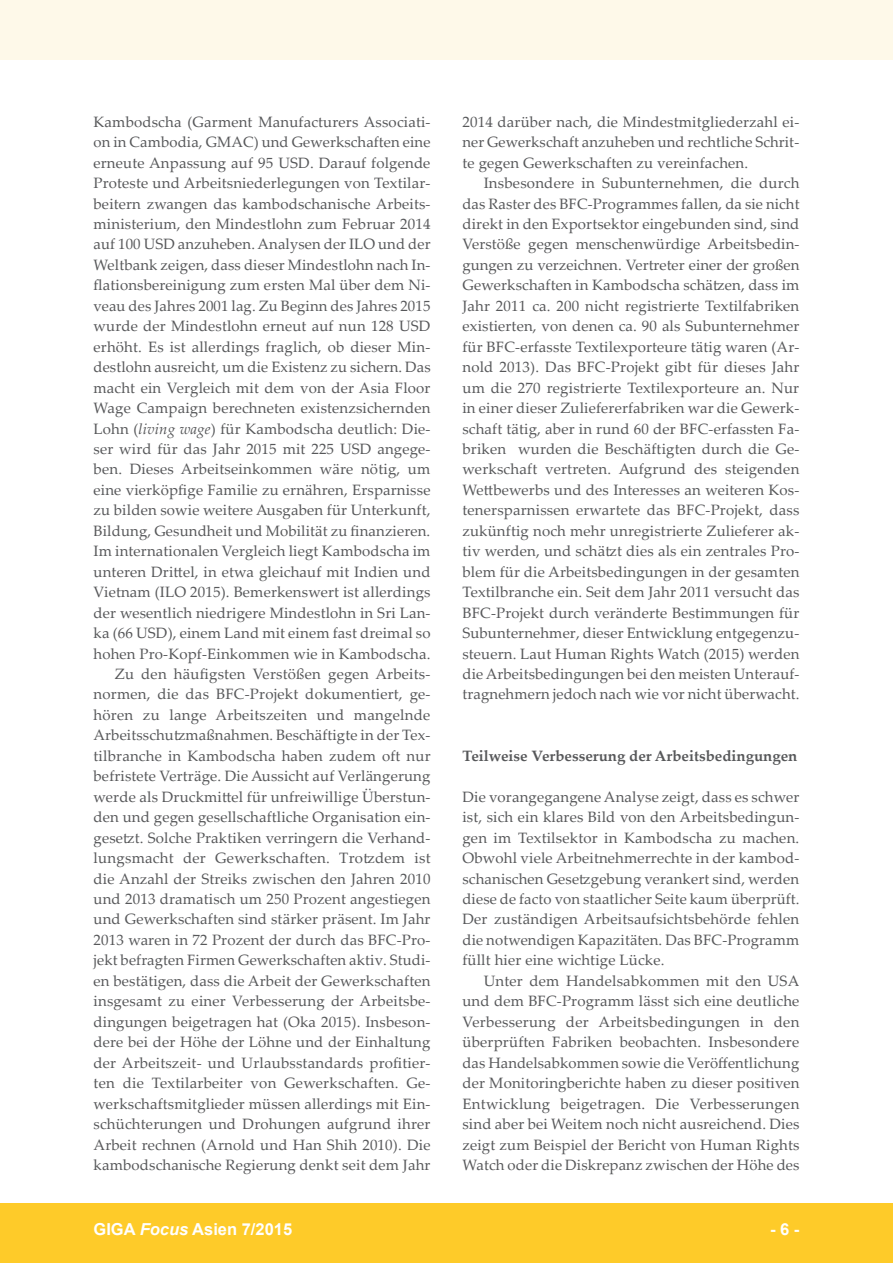
<style>
.page{position:relative;width:893px;height:1263px;background:#fff}
.page>*{position:absolute;margin:0;border:0;box-sizing:border-box;transform-origin:0 0}
.t1{font:700 16.5px "Arial";color:#fff}
.foc__text_fliesstext{font:15px/20.4px "Palatino Linotype";letter-spacing:.01em;color:#57585a;text-align:justify}
.foc__text_1__absatz{font:15px/20.4px "Palatino Linotype";letter-spacing:.01em;color:#57585a;text-align:justify}
.foc__text_ueberschri{font:700 15px "Palatino Linotype";color:#57585a}
.s1{font-style:italic}
</style>
<div class="page">
<div style="left:0;top:1203px;width:893px;height:60px;background:#fecb29"></div>
<div style="left:0;top:0;width:893px;height:60px;background:#fef9e9"></div>
<p class="foc__text_fliesstext" style="left:94px;top:111px;width:339px">Kambodscha (Garment Manufacturers Associati&shy;on in Cambodia, GMAC) und Gewerkschaften eine erneute Anpassung auf 95 USD. Darauf folgende Proteste und Arbeitsniederlegungen von Textilar&shy;beitern zwangen das kambodschanische Arbeits&shy;ministerium, den Mindestlohn zum Februar 2014 auf 100 USD anzuheben. Analysen der ILO und der Weltbank zeigen, dass dieser Mindestlohn nach In&shy;flationsbereinigung zum ersten Mal über dem Ni&shy;veau des Jahres 2001 lag. Zu Beginn des Jahres 2015 wurde der Mindestlohn erneut auf nun 128 USD erhöht. Es ist allerdings fraglich, ob dieser Min&shy;destlohn ausreicht, um die Existenz zu sichern. Das macht ein Vergleich mit dem von der Asia Floor Wage Campaign berechneten existenzsichernden Lohn (<span class="s1">living wage</span>) für Kambodscha deutlich: Die&shy;ser wird für das Jahr 2015 mit 225 USD angege&shy;ben. Dieses Arbeitseinkommen wäre nötig, um eine vierköpfige Familie zu ernähren, Ersparnisse zu bilden sowie weitere Ausgaben für Unterkunft, Bildung, Gesundheit und Mobilität zu finanzieren.<br>Im internationalen Vergleich liegt Kambodscha im unteren Drittel, in etwa gleichauf mit Indien und Vietnam (ILO 2015). Bemerkenswert ist allerdings der wesentlich niedrigere Mindestlohn in Sri Lan&shy;ka (66 USD), einem Land mit einem fast dreimal so hohen Pro-Kopf-Einkommen wie in Kambodscha.</p>
<p class="foc__text_fliesstext" style="left:94px;top:663px;width:339px;text-indent:21px">Zu den häufigsten Verstößen gegen Arbeits&shy;normen, die das BFC-Projekt dokumentiert, ge&shy;hören zu lange Arbeitszeiten und mangelnde Arbeitsschutzmaßnahmen. Beschäftigte in der Tex&shy;tilbranche in Kambodscha haben zudem oft nur befristete Verträge. Die Aussicht auf Verlängerung werde als Druckmittel für unfreiwillige Überstun&shy;den und gegen gesellschaftliche Organisation ein&shy;gesetzt. Solche Praktiken verringern die Verhand&shy;lungsmacht der Gewerkschaften. Trotzdem ist die Anzahl der Streiks zwischen den Jahren 2010 und 2013 dramatisch um 250 Prozent angestiegen und Gewerkschaften sind stärker präsent. Im Jahr 2013 waren in 72 Prozent der durch das BFC-Pro&shy;jekt befragten Firmen Gewerkschaften aktiv. Studi&shy;en bestätigen, dass die Arbeit der Gewerkschaften insgesamt zu einer Verbesserung der Arbeitsbe&shy;dingungen beigetragen hat (Oka 2015). Insbeson&shy;dere bei der Höhe der Löhne und der Einhaltung der Arbeitszeit- und Urlaubsstandards profitier&shy;ten die Textilarbeiter von Gewerkschaften. Ge&shy;werkschaftsmitglieder müssen allerdings mit Ein&shy;schüchterungen und Drohungen aufgrund ihrer Arbeit rechnen (Arnold und Han Shih 2010). Die kambodschanische Regierung denkt seit dem Jahr</p>
<p class="foc__text_fliesstext" style="left:462px;top:111px;width:338px">2014 darüber nach, die Mindestmitgliederzahl ei&shy;ner Gewerkschaft anzuheben und rechtliche Schrit&shy;te gegen Gewerkschaften zu vereinfachen.</p>
<p class="foc__text_fliesstext" style="left:462px;top:172px;width:339px;text-indent:21px">Insbesondere in Subunternehmen, die durch das Raster des BFC-Programmes fallen, da sie nicht direkt in den Exportsektor eingebunden sind, sind Verstöße gegen menschenwürdige Arbeitsbedin&shy;gungen zu verzeichnen. Vertreter einer der großen Gewerkschaften in Kambodscha schätzen, dass im Jahr 2011 ca. 200 nicht registrierte Textilfabriken existierten, von denen ca. 90 als Subunternehmer für BFC-erfasste Textilexporteure tätig waren (Ar&shy;nold 2013). Das BFC-Projekt gibt für dieses Jahr um die 270 registrierte Textilexporteure an. Nur in einer dieser Zuliefererfabriken war die Gewerk&shy;schaft tätig, aber in rund 60 der BFC-erfassten Fa&shy;briken wurden die Beschäftigten durch die Ge&shy;werkschaft vertreten. Aufgrund des steigenden Wettbewerbs und des Interesses an weiteren Kos&shy;tenersparnissen erwartete das BFC-Projekt, dass zukünftig noch mehr unregistrierte Zulieferer ak&shy;tiv werden, und schätzt dies als ein zentrales Pro&shy;blem für die Arbeitsbedingungen in der gesamten Textilbranche ein. Seit dem Jahr 2011 versucht das BFC-Projekt durch veränderte Bestimmungen für Subunternehmer, dieser Entwicklung entgegenzu&shy;steuern. Laut Human Rights Watch (2015) werden die Arbeitsbedingungen bei den meisten Unterauf&shy;tragnehmern jedoch nach wie vor nicht überwacht.</p>
<p class="foc__text_ueberschri" style="left:462px;top:745px;width:336px">Teilweise Verbesserung der Arbeitsbedingungen</p>
<p class="foc__text_1__absatz" style="left:462px;top:786px;width:339px">Die vorangegangene Analyse zeigt, dass es schwer ist, sich ein klares Bild von den Arbeitsbedingun&shy;gen im Textilsektor in Kambodscha zu machen.<br>Obwohl viele Arbeitnehmerrechte in der kambod&shy;schanischen Gesetzgebung verankert sind, werden diese de facto von staatlicher Seite kaum überprüft.<br>Der zuständigen Arbeitsaufsichtsbehörde fehlen die notwendigen Kapazitäten. Das BFC-Programm füllt hier eine wichtige Lücke.</p>
<p class="foc__text_fliesstext" style="left:462px;top:970px;width:339px;text-indent:21px">Unter dem Handelsabkommen mit den USA und dem BFC-Programm lässt sich eine deutliche Verbesserung der Arbeitsbedingungen in den überprüften Fabriken beobachten. Insbesondere das Handelsabkommen sowie die Veröffentlichung der Monitoringberichte haben zu dieser positiven Entwicklung beigetragen. Die Verbesserungen sind aber bei Weitem noch nicht ausreichend. Dies zeigt zum Beispiel der Bericht von Human Rights Watch oder die Diskrepanz zwischen der Höhe des</p>
<p class="t1" style="left:94px;top:1218px;width:200px">GIGA <span class="s1">Focus</span> Asien 7/2015</p>
<p class="t1" style="left:770px;top:1218px;width:31px">- 6 -</p>
</div>
